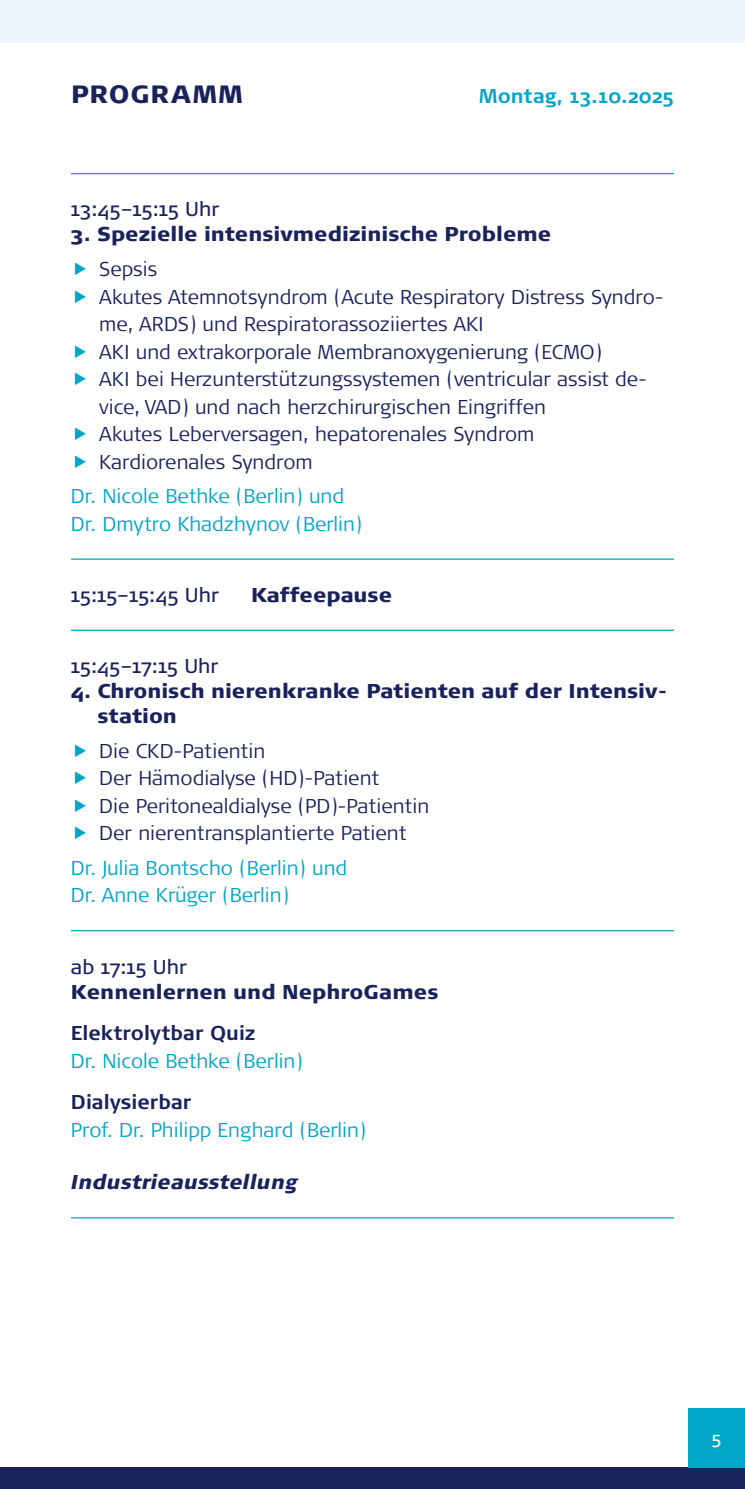
<style>
.page{position:relative;width:745px;height:1489px;background:#fff}
.page>*{position:absolute;margin:0;border:0;box-sizing:border-box;transform-origin:0 0}
.t1{font:900 25px "Signa Pro";letter-spacing:.04em;color:#1a225c}
.t2{font:300 20px/27.5px "Signa Pro";color:#1a225c}
.t3{font:300 20px/27.5px "Signa Pro";color:#00a5c8}
.t4{font:900 20px/25px "Signa Pro";color:#1a225c}
.t5{font:20px "Signa Pro";color:#1a225c}
.t6{font:700 20px "Signa Pro";color:#1a225c}
.t7{font:italic 900 20px "Signa Pro";color:#1a225c}
.t8{font:700 20px "Signa Pro";color:#00a5c8}
.t9{font:17.5px "Signa Pro";color:#fff}
</style>
<div class="page">
<div style="left:0;top:1467px;width:744px;height:21px;background:#1a225c"></div>
<div style="left:0;top:0;width:744px;height:43px;background:#ecf7fb"></div>
<div style="left:687px;top:1407px;width:57px;height:60px;background:#00a5c8"></div>
<hr style="left:71px;top:173px;width:602px;height:1px;background:#00a5c8">
<hr style="left:71px;top:558px;width:602px;height:1px;background:#00a5c8">
<hr style="left:71px;top:629px;width:602px;height:2px;background:#00a5c8">
<hr style="left:71px;top:930px;width:602px;height:1px;background:#00a5c8">
<hr style="left:71px;top:1217px;width:602px;height:1px;background:#00a5c8">
<p class="t1" style="left:71px;top:77px;width:173px">PROGRAMM</p>
<p class="t8" style="left:479px;top:82px;width:196px">Montag, 13.10.2025</p>
<p class="t5" style="left:71px;top:195px;width:150px">13:45–15:15 Uhr</p>
<p class="t4" style="left:71px;top:221px;width:481px">3. Spezielle intensivmedizinische Probleme</p>
<p class="t2" style="left:99px;top:254px;width:565px">Sepsis<br>Akutes Atemnotsyndrom (Acute Respiratory Distress Syndro&shy;me, ARDS) und Respiratorassoziiertes AKI<br>AKI und extrakorporale Membranoxygenierung (ECMO)<br>AKI bei Herzunterstützungssystemen (ventricular assist de&shy;vice, VAD) und nach herzchirurgischen Eingriffen<br>Akutes Leberversagen, hepatorenales Syndrom Kardiorenales Syndrom</p>
<p class="t3" style="left:71px;top:481px;width:292px">Dr. Nicole Bethke (Berlin) und<br>Dr. Dmytro Khadzhynov (Berlin)</p>
<p class="t5" style="left:71px;top:581px;width:149px">15:15–15:45 Uhr</p>
<p class="t4" style="left:251px;top:581px;width:142px">Kaffeepause</p>
<p class="t5" style="left:71px;top:652px;width:149px">15:45–17:15 Uhr</p>
<p class="t4" style="left:97px;top:677px;width:571px;text-indent:-26px">4. Chronisch nierenkranke Patienten auf der Intensiv&shy;station</p>
<p class="t2" style="left:99px;top:736px;width:331px">Die CKD-Patientin<br>Der Hämodialyse (HD)-Patient<br>Die Peritonealdialyse (PD)-Patientin<br>Der nierentransplantierte Patient</p>
<p class="t3" style="left:71px;top:853px;width:278px">Dr. Julia Bontscho (Berlin) und<br>Dr. Anne Krüger (Berlin)</p>
<p class="t5" style="left:71px;top:952px;width:117px">ab 17:15 Uhr</p>
<p class="t4" style="left:71px;top:978px;width:369px">Kennenlernen und NephroGames</p>
<p class="t6" style="left:71px;top:1019px;width:186px">Elektrolytbar Quiz</p>
<p class="t3" style="left:71px;top:1046px;width:233px">Dr. Nicole Bethke (Berlin)</p>
<p class="t6" style="left:71px;top:1088px;width:122px">Dialysierbar</p>
<p class="t3" style="left:71px;top:1115px;width:296px">Prof. Dr. Philipp Enghard (Berlin)</p>
<p class="t7" style="left:71px;top:1168px;width:228px">Industrieausstellung</p>
<p class="t9" style="left:711px;top:1425px;width:11px">5</p>
</div>
